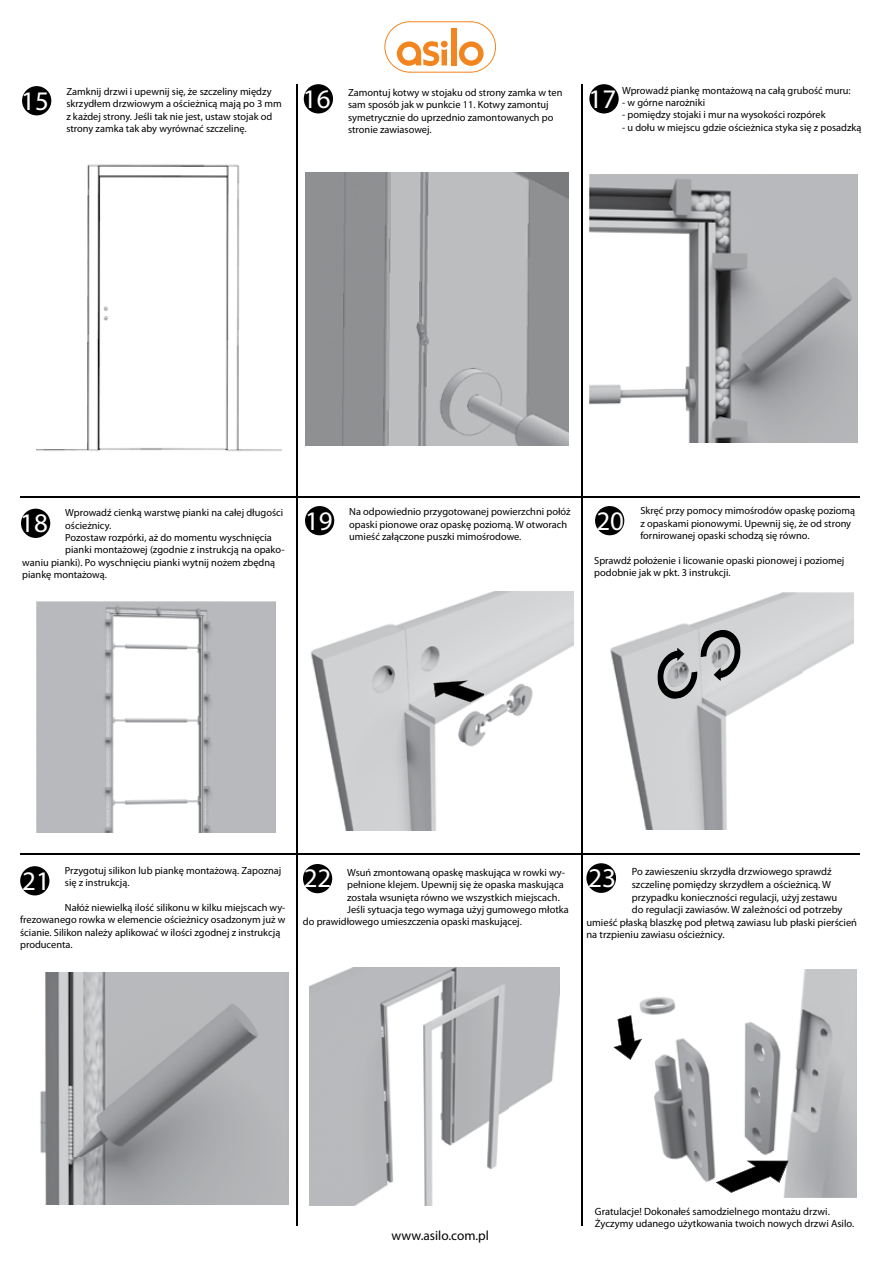
<style>
.page{position:relative;width:893px;height:1263px;background:#fff}
.page>*{position:absolute;margin:0;border:0;box-sizing:border-box;transform-origin:0 0}
.t1{font:27.3px "Myriad Pro";color:#fff}
.t2{font:27px "Myriad Pro";color:#fff}
.t3{font:26.85px "Myriad Pro";color:#fff}
.t4{font:13.35px "Myriad Pro";color:#000}
.t5{font:10.5px/12.6px "Myriad Pro";color:#000}
.t6{font:10.35px/12.5px "Myriad Pro";color:#000}
</style>
<div class="page">
<div style="left:305px;top:506px;width:29px;height:29px;background:#000;border-radius:50%"></div>
<img style="left:310px;top:591px;width:263px;height:239px">
<svg style="left:434px;top:680px;width:49px;height:22px"></svg>
<div style="left:595px;top:506px;width:29px;height:29px;background:#000;border-radius:50%"></div>
<img style="left:610px;top:592px;width:243px;height:237px">
<svg style="left:657px;top:628px;width:84px;height:72px;background:#a1a2a3"></svg>
<div style="left:20px;top:866px;width:29px;height:29px;background:#000;border-radius:50%"></div>
<img style="left:40px;top:972px;width:248px;height:232px">
<svg style="left:384px;top:21px;width:112px;height:52px"></svg>
<img style="left:309px;top:968px;width:251px;height:237px">
<div style="left:303px;top:864px;width:29px;height:29px;background:#000;border-radius:50%"></div>
<hr style="left:296px;top:84px;width:2px;height:1142px;background:#000">
<hr style="left:581px;top:84px;width:1px;height:1142px;background:#000">
<hr style="left:20px;top:496px;width:840px;height:1px;background:#000">
<hr style="left:20px;top:853px;width:840px;height:1px;background:#000">
<div style="left:589px;top:84px;width:30px;height:29px;background:#000;border-radius:50%"></div>
<img style="left:589px;top:174px;width:269px;height:269px">
<div style="left:21px;top:509px;width:29px;height:29px;background:#000;border-radius:50%"></div>
<img style="left:36px;top:602px;width:240px;height:231px">
<div style="left:304px;top:84px;width:29px;height:29px;background:#000;border-radius:50%"></div>
<img style="left:305px;top:173px;width:264px;height:273px">
<div style="left:22px;top:86px;width:29px;height:29px;background:#000;border-radius:50%"></div>
<img style="left:36px;top:164px;width:246px;height:288px">
<div style="left:586px;top:863px;width:30px;height:30px;background:#000;border-radius:50%"></div>
<img style="left:639px;top:969px;width:218px;height:228px">
<svg style="left:716px;top:1161px;width:72px;height:32px"></svg>
<svg style="left:613px;top:1015px;width:29px;height:45px"></svg>
<h2 class="t2" style="left:21px;top:84px;width:29px">15</h2>
<p class="t6" style="left:66px;top:85px;width:217px">Zamknij drzwi i upewnij się, że szczeliny między skrzydłem drzwiowym a ościeżnicą mają po 3 mm z każdej strony. Jeśli tak nie jest, ustaw stojak od strony zamka tak aby wyrównać szczelinę.</p>
<h2 class="t2" style="left:303px;top:82px;width:29px">16</h2>
<p class="t6" style="left:348px;top:86px;width:216px">Zamontuj kotwy w stojaku od strony zamka w ten sam sposób jak w punkcie 11. Kotwy zamontuj symetrycznie do uprzednio zamontowanych po stronie zawiasowej.</p>
<h2 class="t2" style="left:589px;top:82px;width:29px">17</h2>
<p class="t6" style="left:622px;top:84px;width:230px">Wprowadź piankę montażową na całą grubość muru:</p>
<p class="t6" style="left:622px;top:96px;width:85px">- w górne narożniki</p>
<p class="t6" style="left:622px;top:109px;width:205px">- pomiędzy stojaki i mur na wysokości rozpórek</p>
<p class="t6" style="left:622px;top:121px;width:241px">- u dołu w miejscu gdzie ościeżnica styka się z posadzką</p>
<p class="t6" style="left:65px;top:506px;width:219px">Wprowadź cienką warstwę pianki na całej długości</p>
<p class="t6" style="left:65px;top:519px;width:48px">ościeżnicy.</p>
<p class="t6" style="left:65px;top:531px;width:208px">Pozostaw rozpórki, aż do momentu wyschnięcia</p>
<p class="t6" style="left:65px;top:544px;width:221px">pianki montażowej (zgodnie z instrukcją na opako-</p>
<p class="t6" style="left:22px;top:556px;width:254px">waniu pianki). Po wyschnięciu pianki wytnij nożem zbędną</p>
<p class="t6" style="left:22px;top:568px;width:86px">piankę montażową.</p>
<h2 class="t2" style="left:20px;top:506px;width:29px">18</h2>
<h3 class="t3" style="left:305px;top:504px;width:29px">19</h3>
<p class="t6" style="left:640px;top:504px;width:216px">Skręć przy pomocy mimośrodów opaskę poziomą z opaskami pionowymi. Upewnij się, że od strony fornirowanej opaski schodzą się równo.</p>
<p class="t6" style="left:594px;top:554px;width:252px">Sprawdź położenie i licowanie opaski pionowej i poziomej podobnie jak w pkt. 3 instrukcji.</p>
<p class="t6" style="left:349px;top:505px;width:223px">Na odpowiednio przygotowanej powierzchni połóż opaski pionowe oraz opaskę poziomą. W otworach umieść załączone puszki mimośrodowe.</p>
<h3 class="t3" style="left:596px;top:504px;width:29px">20</h3>
<p class="t6" style="left:65px;top:864px;width:218px">Przygotuj silikon lub piankę montażową. Zapoznaj się z instrukcją.</p>
<p class="t6" style="left:20px;top:901px;width:267px;text-indent:45px">Nałóż niewielką ilość silikonu w kilku miejscach wy&shy;frezowanego rowka w elemencie ościeżnicy osadzonym już w ścianie. Silikon należy aplikować w ilości zgodnej z instrukcją producenta.</p>
<h3 class="t3" style="left:22px;top:864px;width:29px">21</h3>
<p class="t6" style="left:347px;top:866px;width:219px">Wsuń zmontowaną opaskę maskująca w rowki wy-</p>
<h3 class="t3" style="left:304px;top:861px;width:29px">22</h3>
<p class="t6" style="left:347px;top:878px;width:218px">pełnione klejem. Upewnij się że opaska maskująca</p>
<p class="t6" style="left:347px;top:891px;width:214px">została wsunięta równo we wszystkich miejscach.</p>
<p class="t6" style="left:347px;top:903px;width:223px">Jeśli sytuacja tego wymaga użyj gumowego młotka</p>
<p class="t6" style="left:303px;top:915px;width:220px">do prawidłowego umieszczenia opaski maskującej.</p>
<p class="t5" style="left:632px;top:865px;width:201px">Po zawieszeniu skrzydła drzwiowego sprawdź</p>
<p class="t5" style="left:632px;top:878px;width:201px">szczelinę pomiędzy skrzydłem a ościeżnicą. W</p>
<p class="t5" style="left:632px;top:890px;width:207px">przypadku konieczności regulacji, użyj zestawu</p>
<p class="t5" style="left:632px;top:903px;width:212px">do regulacji zawiasów. W zależności od potrzeby</p>
<p class="t5" style="left:586px;top:916px;width:272px">umieść płaską blaszkę pod płetwą zawiasu lub płaski pierścień</p>
<p class="t5" style="left:586px;top:928px;width:140px">na trzpieniu zawiasu ościeżnicy.</p>
<h1 class="t1" style="left:588px;top:861px;width:29px">23</h1>
<p class="t4" style="left:391px;top:1227px;width:99px">www.asilo.com.pl</p>
<p class="t5" style="left:595px;top:1205px;width:261px">Gratulacje! Dokonałeś samodzielnego montażu drzwi.<br>Życzymy udanego użytkowania twoich nowych drzwi Asilo.</p>
</div>
